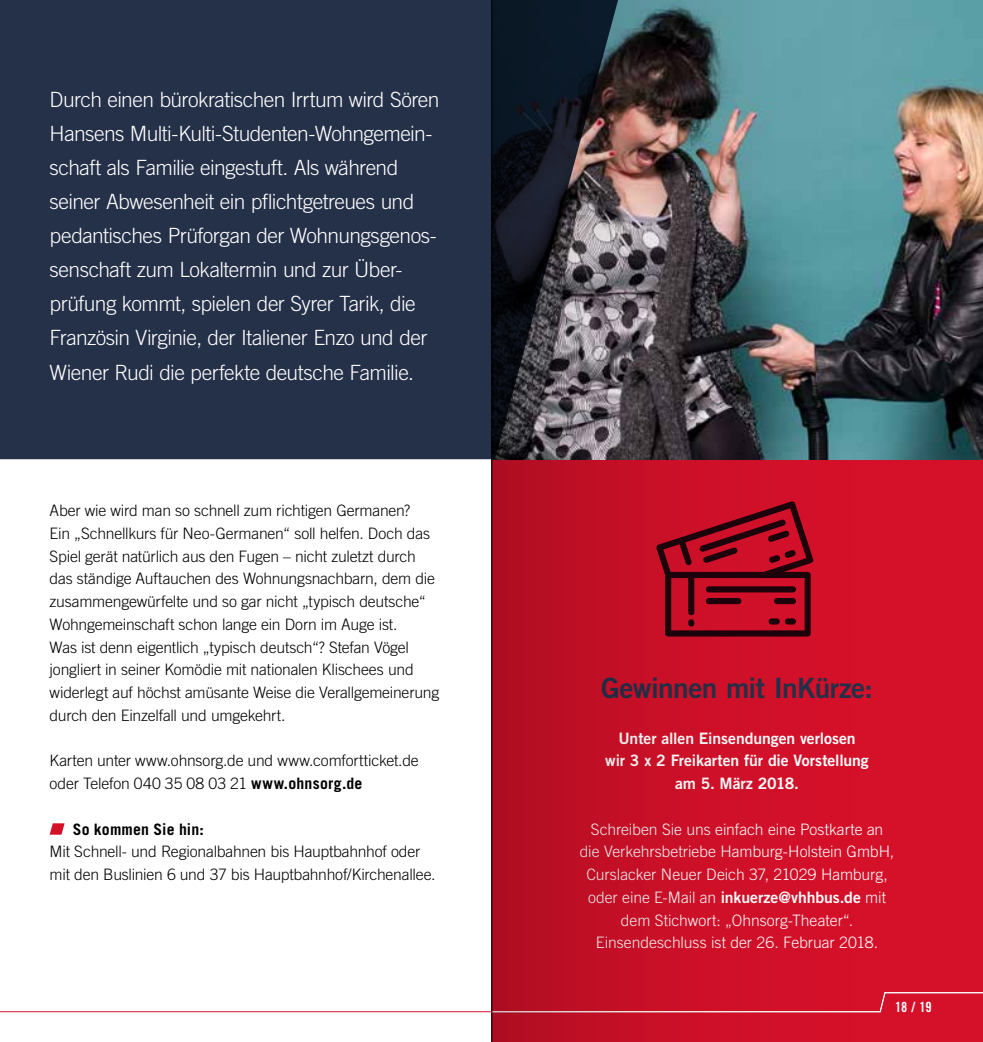
<style>
.page{position:relative;width:983px;height:1042px;background:#fff}
.page>*{position:absolute;margin:0;border:0;box-sizing:border-box;transform-origin:0 0}
.t1{font:28px "Trade Gothic LT Std Bd 2";letter-spacing:-.02em;color:#253149}
.t2{font:300 21px/34.1px "Trade Gothic LT Std";letter-spacing:-.025em;color:#fff}
.t3{font:300 15.75px/22.8px "Trade Gothic LT Std";letter-spacing:-.015em;color:#000}
.t4{font:300 15.75px/22.8px "Trade Gothic LT Std";letter-spacing:-.005em;color:#fff;text-align:center}
.t5{font:15.75px/22.8px "Trade Gothic LT Std Bd 2";letter-spacing:-.005em;color:#fff;text-align:center}
.t6{font:700 15.75px "Trade Gothic LT Std";letter-spacing:.01em;color:#000}
.t7{font:14px "Trade Gothic LT Std Bd Cn 20";color:#fff}
.s1{font-weight:700}
.s2{font-family:"Trade Gothic LT Std Bd 2";font-weight:400}
.s3{font-style:italic}
</style>
<div class="page">
<div style="left:0;top:0;width:491px;height:459px;background:#253149"></div>
<svg style="left:50px;top:823px;width:15px;height:11px"></svg>
<hr style="left:0;top:1011px;width:491px;height:1px;background:#d5112a">
<svg style="left:492px;top:0;width:490px;height:1042px;background:#923342"></svg>
<hr style="left:491px;top:0;width:1px;height:1042px;background:#000">
<p class="t2" style="left:50px;top:82px;width:391px">Durch einen bürokratischen Irrtum wird Sören Hansens Multi-Kulti-Studenten-Wohngemein&shy;schaft als Familie eingestuft. Als während seiner Abwesenheit ein pflichtgetreues und pedantisches Prüforgan der Wohnungsgenos&shy;senschaft zum Lokaltermin und zur Über&shy;prüfung kommt, spielen der Syrer Tarik, die Französin Virginie, der Italiener Enzo und der Wiener Rudi die perfekte deutsche Familie.</p>
<p class="t3" style="left:50px;top:499px;width:391px">Aber wie wird man so schnell zum richtigen Germanen?<br>Ein „Schnellkurs für Neo-Germanen“ soll helfen. Doch das Spiel gerät natürlich aus den Fugen – nicht zuletzt durch das ständige Auftauchen des Wohnungsnachbarn, dem die zusammengewürfelte und so gar nicht „typisch deutsche“ Wohngemeinschaft schon lange ein Dorn im Auge ist.<br>Was ist denn eigentlich „typisch deutsch“? Stefan Vögel jongliert in seiner Komödie mit nationalen Klischees und widerlegt auf höchst amüsante Weise die Verallgemeinerung durch den Einzelfall und umgekehrt.</p>
<p class="t3" style="left:50px;top:749px;width:370px">Karten unter www.ohnsorg.de und www.comfortticket.de oder Telefon 040 35 08 03 21 <span class="s1">www.ohnsorg.de</span></p>
<p class="t6" style="left:73px;top:819px;width:132px">So kommen Sie hin:</p>
<p class="t3" style="left:50px;top:840px;width:387px">Mit Schnell- und Regionalbahnen bis Hauptbahnhof oder mit den Buslinien 6 und 37 bis Hauptbahnhof/Kirchenallee.</p>
<h1 class="t1" style="left:601px;top:671px;width:273px">Gewinnen mit InKürze:</h1>
<p class="t5" style="left:605px;top:726px;width:265px">Unter allen Einsendungen verlosen<br>wir 3 x 2 Freikarten für die Vorstellung am 5. März 2018.</p>
<p class="t4" style="left:579px;top:817px;width:316px">Schreiben Sie uns einfach eine Postkarte an die Verkehrsbetriebe Hamburg-Holstein GmbH, Curslacker Neuer Deich 37, 21029 Hamburg, oder eine E-Mail an <span class="s2">inkuerze@vhhbus.de</span> mit dem Stichwort: „Ohnsorg-Theater“.<br>Einsendeschluss ist der 26. Februar 2018.</p>
<p class="t7" style="left:895px;top:998px;width:38px">18 <span class="s3">|</span> 19</p>
</div>
